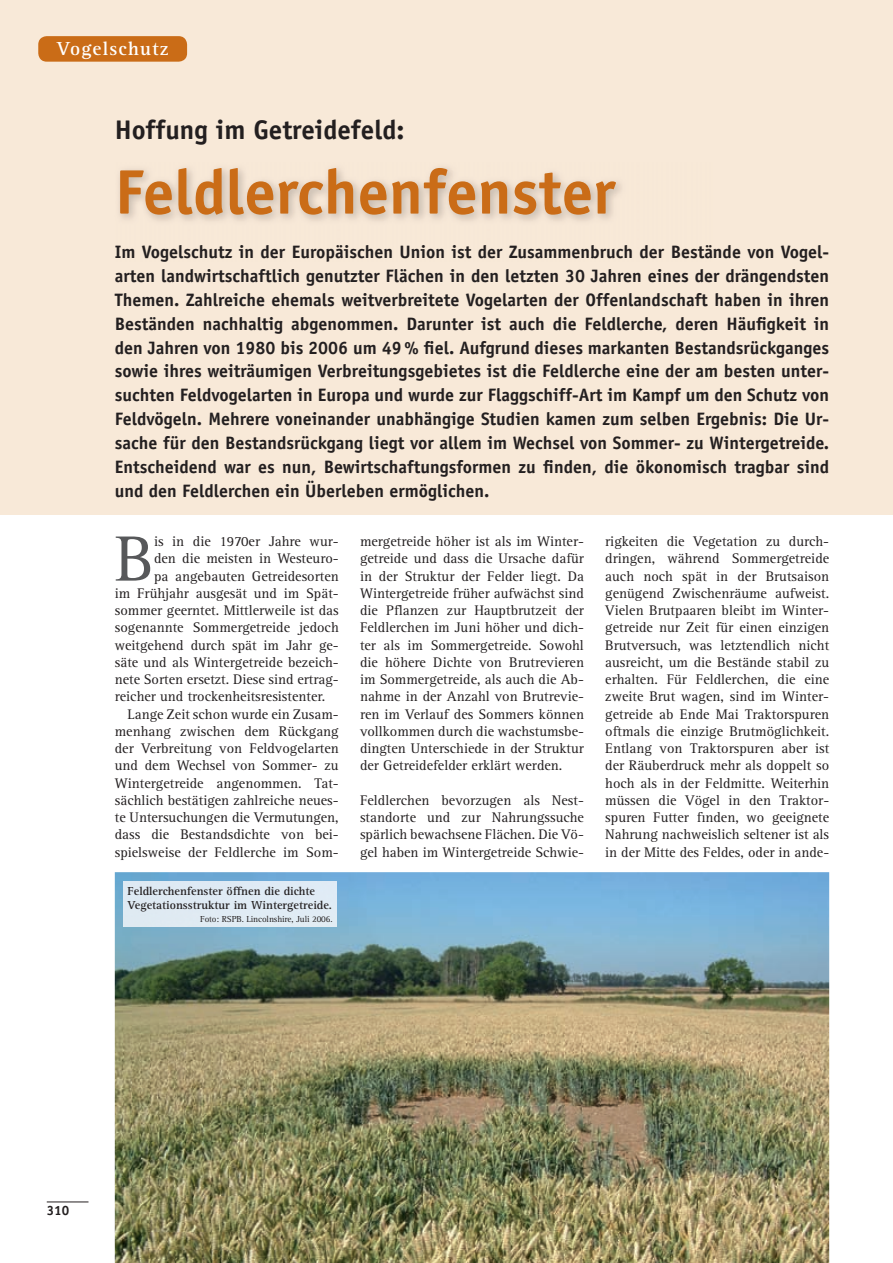
<style>
.page{position:relative;width:893px;height:1263px;background:#fff}
.page>*{position:absolute;margin:0;border:0;box-sizing:border-box;transform-origin:0 0}
.t1{font:66.15px "Rotis Serif";color:#57585a}
.t2{font:700 63px "Officina Sans Std";color:#ca6c17}
.t3{font:700 27px "Officina Sans Std";color:#231f20}
.t4{font:700 19.5px "Rotis Serif";letter-spacing:.06em;color:#fff}
.t5{font:700 18px/24px "Officina Sans Std";color:#231f20;text-align:justify}
.t6{font:14.4px/17.2px "Rotis Serif";color:#231f20;text-align:justify}
.t7{font:700 13.5px "Officina Sans Std";color:#231f20}
.t8{font:700 12px/14.4px "Rotis Serif";color:#231f20}
.t9{font:9px "Rotis Serif";letter-spacing:-.01em;color:#231f20}
</style>
<div class="page">
<hr style="left:47px;top:1202px;width:135px;height:1px;background:#231f20">
<div style="left:0;top:0;width:893px;height:514px;background:#f8e9d8"></div>
<div style="left:88px;top:1192px;width:108px;height:36px;background:#fff"></div>
<img style="left:115px;top:872px;width:714px;height:391px">
<div style="left:123px;top:881px;width:214px;height:45px;background:#dfeaf4"></div>
<div style="left:38px;top:36px;width:149px;height:26px;background:#ca6c17;border-radius:9px"></div>
<h3 class="t4" style="left:57px;top:37px;width:113px">Vogelschutz</h3>
<h3 class="t3" style="left:115px;top:113px;width:291px">Hoffung im Getreidefeld:</h3>
<h2 class="t2" style="left:115px;top:153px;width:502px">Feldlerchenfenster</h2>
<p class="t5" style="left:115px;top:239px;width:716px">Im Vogelschutz in der Europäischen Union ist der Zusammenbruch der Bestände von Vogel&shy;arten landwirtschaftlich genutzter Flächen in den letzten 30 Jahren eines der drängendsten Themen. Zahlreiche ehemals weitverbreitete Vogelarten der Offenlandschaft haben in ihren Beständen nachhaltig abgenommen. Darunter ist auch die Feldlerche, deren Häufigkeit in den Jahren von 1980 bis 2006 um 49 % fiel. Aufgrund dieses markanten Bestandsrückganges sowie ihres weiträumigen Verbreitungsgebietes ist die Feldlerche eine der am besten unter&shy;suchten Feldvogelarten in Europa und wurde zur Flaggschiff-Art im Kampf um den Schutz von Feldvögeln. Mehrere voneinander unabhängige Studien kamen zum selben Ergebnis: Die Ur&shy;sache für den Bestandsrückgang liegt vor allem im Wechsel von Sommer- zu Wintergetreide.<br>Entscheidend war es nun, Bewirtschaftungsformen zu finden, die ökonomisch tragbar sind und den Feldlerchen ein Überleben ermöglichen.</p>
<p class="t6" style="left:360px;top:533px;width:225px">mergetreide höher ist als im Winter&shy;getreide und dass die Ursache dafür in der Struktur der Felder liegt. Da Wintergetreide früher aufwächst sind die Pflanzen zur Hauptbrutzeit der Feldlerchen im Juni höher und dich&shy;ter als im Sommergetreide. Sowohl die höhere Dichte von Brutrevieren im Sommergetreide, als auch die Ab&shy;nahme in der Anzahl von Brutrevie&shy;ren im Verlauf des Sommers können vollkommen durch die wachstumsbe&shy;dingten Unterschiede in der Struktur der Getreidefelder erklärt werden.</p>
<p class="t6" style="left:360px;top:792px;width:225px">Feldlerchen bevorzugen als Nest&shy;standorte und zur Nahrungssuche spärlich bewachsene Flächen. Die Vö&shy;gel haben im Wintergetreide Schwie-</p>
<h1 class="t1" style="left:115px;top:521px;width:41px">B</h1>
<p class="t6" style="left:154px;top:533px;width:186px">is in die 1970er Jahre wur-</p>
<p class="t6" style="left:605px;top:533px;width:225px">rigkeiten die Vegetation zu durch&shy;dringen, während Sommergetreide auch noch spät in der Brutsaison genügend Zwischenräume aufweist.<br>Vielen Brutpaaren bleibt im Winter&shy;getreide nur Zeit für einen einzigen Brutversuch, was letztendlich nicht ausreicht, um die Bestände stabil zu erhalten. Für Feldlerchen, die eine zweite Brut wagen, sind im Winter&shy;getreide ab Ende Mai Traktorspuren oftmals die einzige Brutmöglichkeit.<br>Entlang von Traktorspuren aber ist der Räuberdruck mehr als doppelt so hoch als in der Feldmitte. Weiterhin müssen die Vögel in den Traktor&shy;spuren Futter finden, wo geeignete Nahrung nachweislich seltener ist als in der Mitte des Feldes, oder in ande-</p>
<p class="t6" style="left:154px;top:550px;width:186px">den die meisten in Westeuro-</p>
<p class="t6" style="left:154px;top:568px;width:186px">pa angebauten Getreidesorten</p>
<p class="t6" style="left:115px;top:585px;width:225px">im Frühjahr ausgesät und im Spät-</p>
<p class="t6" style="left:115px;top:602px;width:225px">sommer geerntet. Mittlerweile ist das</p>
<p class="t6" style="left:115px;top:619px;width:225px">sogenannte Sommergetreide jedoch</p>
<p class="t6" style="left:115px;top:637px;width:225px">weitgehend durch spät im Jahr ge-</p>
<p class="t6" style="left:115px;top:654px;width:225px">säte und als Wintergetreide bezeich-</p>
<p class="t6" style="left:115px;top:671px;width:225px">nete Sorten ersetzt. Diese sind ertrag-</p>
<p class="t6" style="left:115px;top:688px;width:212px">reicher und trockenheitsresis tenter.</p>
<p class="t6" style="left:128px;top:706px;width:213px">Lange Zeit schon wurde ein Zusam-</p>
<p class="t6" style="left:115px;top:723px;width:225px">menhang zwischen dem Rückgang</p>
<p class="t6" style="left:115px;top:740px;width:225px">der Verbreitung von Feldvogelarten</p>
<p class="t6" style="left:115px;top:757px;width:225px">und dem Wechsel von Sommer- zu</p>
<p class="t6" style="left:115px;top:775px;width:225px">Wintergetreide angenommen. Tat-</p>
<p class="t6" style="left:115px;top:792px;width:225px">sächlich bestätigen zahlreiche neues-</p>
<p class="t6" style="left:115px;top:809px;width:225px">te Untersuchungen die Vermutungen,</p>
<p class="t6" style="left:115px;top:826px;width:225px">dass die Bestandsdichte von bei-</p>
<p class="t6" style="left:115px;top:844px;width:225px">spielsweise der Feldlerche im Som-</p>
<p class="t8" style="left:128px;top:883px;width:206px">Feldlerchenfenster öffnen die dichte<br>Vegetationsstruktur im Wintergetreide.</p>
<p class="t9" style="left:200px;top:914px;width:134px">Foto: RSPB. Lincolnshire, Juli 2006.</p>
<p class="t7" style="left:47px;top:1202px;width:24px">310</p>
</div>
